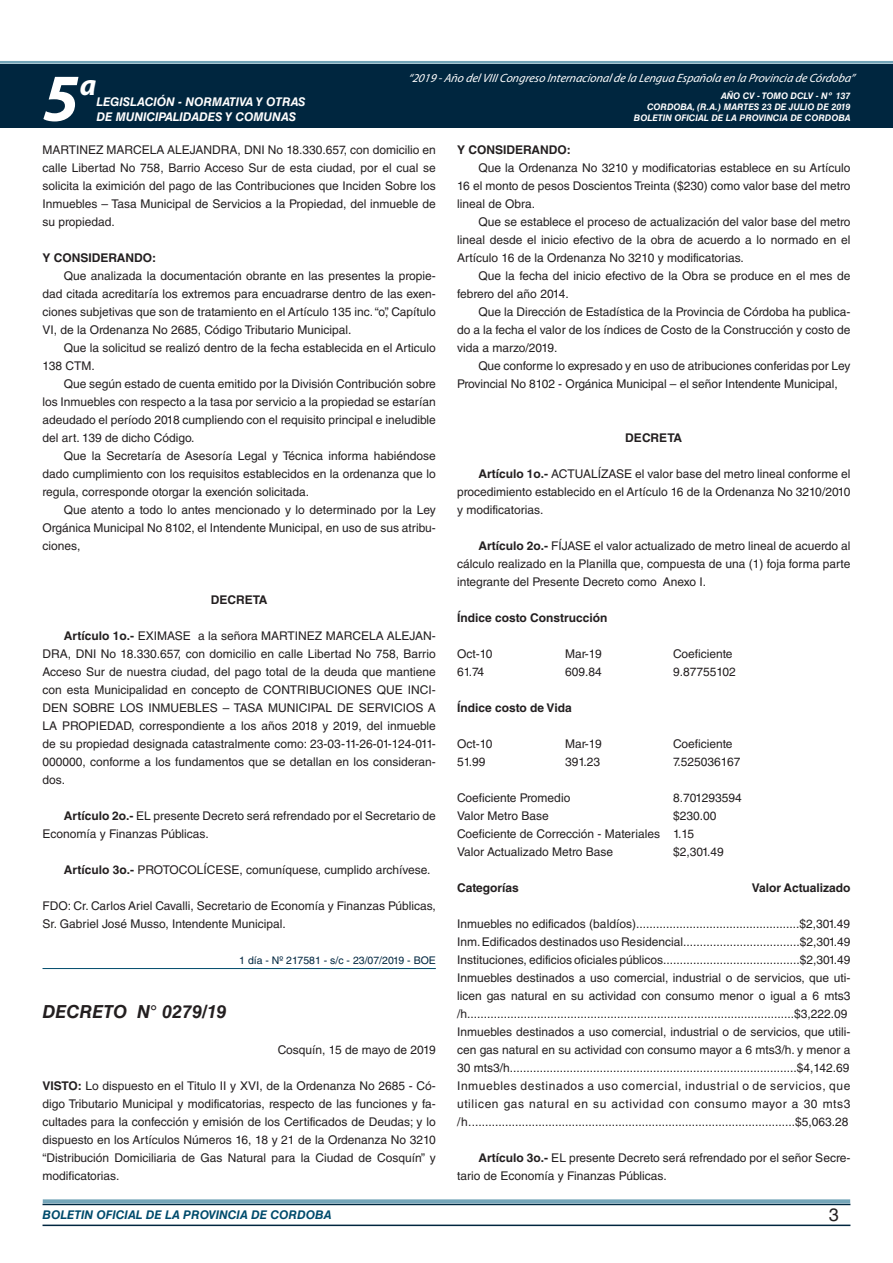
<style>
.page{position:relative;width:893px;height:1263px;background:#fff}
.page>*{position:absolute;margin:0;border:0;box-sizing:border-box;transform-origin:0 0}
.t1{font:italic 700 67.5px "Myriad Pro";color:#fff}
.t2{font:italic 700 30px "Myriad Pro";color:#fff}
.t3{font:italic 700 18px "Helvetica LT Std";color:#231f20}
.t4{font:18px "Helvetica LT Std";color:#231f20}
.t5{font:12px/18px "Helvetica LT Std";color:#231f20;text-align:justify}
.t6{font:700 12px "Helvetica LT Std";color:#231f20}
.t7{font:italic 12px "Myriad Pro";color:#fff}
.t8{font:italic 700 12px "Helvetica LT Std";color:#fff}
.t9{font:italic 700 12px "Helvetica LT Std";color:#004b6c}
.t10{font:10.5px "Helvetica LT Std";color:#00263f}
.t11{font:italic 700 9px/10.8px "Helvetica LT Std";color:#fff;text-align:right}
.s1{font-weight:700}
</style>
<div class="page">
<div style="left:0;top:61px;width:893px;height:6px;background:#fff;opacity:.75"></div>
<div style="left:0;top:64px;width:893px;height:64px;background:#00263f"></div>
<hr style="left:43px;top:1224px;width:807px;height:2px;background:#00263f">
<div style="left:42px;top:1198px;width:809px;height:8px;background:#fff;opacity:.75"></div>
<hr style="left:43px;top:968px;width:393px;height:1px;background:#004b6c">
<h1 class="t1" style="left:43px;top:54px;width:38px">5</h1>
<h2 class="t2" style="left:80px;top:66px;width:18px">a</h2>
<p class="t8" style="left:96px;top:95px;width:211px">LEGISLACIÓN - NORMATIVA Y OTRAS</p>
<p class="t8" style="left:96px;top:109px;width:201px">DE MUNICIPALIDADES Y COMUNAS</p>
<p class="t7" style="left:408px;top:71px;width:448px">“2019 -Año delVIIICongreso Internacionalde la Lengua Esp añola en la Provincia de Córdoba”</p>
<p class="t11" style="left:634px;top:91px;width:218px">AÑO CV - TOMO DCLV - Nº 137<br>CORDOBA, (R.A.) MARTES 23 DE JULIO DE 2019<br>BOLETIN OFICIAL DE LA PROVINCIA DE CORDOBA</p>
<p class="t5" style="left:43px;top:141px;width:395px">MARTINEZ MARCELA ALEJANDRA, DNI No 18.330.657, con domicilio en calle Libertad No 758, Barrio Acceso Sur de esta ciudad, por el cual se solicita la eximición del pago de las Contribuciones que Inciden Sobre los Inmuebles – Tasa Municipal de Servicios a la Propiedad, del inmueble de su propiedad.</p>
<p class="t6" style="left:43px;top:250px;width:115px">Y CONSIDERANDO:</p>
<p class="t5" style="left:43px;top:267px;width:395px;text-indent:21px">Que analizada la documentación obrante en las presentes la propie&shy;dad citada acreditaría los extremos para encuadrarse dentro de las exen&shy;ciones subjetivas que son de tratamiento en el Artículo 135 inc. “o”, Capítulo VI, de la Ordenanza No 2685, Código Tributario Municipal.</p>
<p class="t5" style="left:43px;top:339px;width:395px;text-indent:21px">Que la solicitud se realizó dentro de la fecha establecida en el Articulo<br>138 CTM.</p>
<p class="t5" style="left:43px;top:375px;width:395px;text-indent:21px">Que según estado de cuenta emitido por la División Contribución sobre los Inmuebles con respecto a la tasa por servicio a la propiedad se estarían adeudado el período 2018 cumpliendo con el requisito principal e ineludible del art. 139 de dicho Código.</p>
<p class="t5" style="left:43px;top:447px;width:395px;text-indent:21px">Que la Secretaría de Asesoría Legal y Técnica informa habiéndose dado cumplimiento con los requisitos establecidos en la ordenanza que lo regula, corresponde otorgar la exención solicitada.</p>
<p class="t5" style="left:43px;top:501px;width:395px;text-indent:21px">Que atento a todo lo antes mencionado y lo determinado por la Ley Orgánica Municipal No 8102, el Intendente Municipal, en uso de sus atribu&shy;ciones,</p>
<p class="t6" style="left:211px;top:592px;width:58px">DECRETA</p>
<p class="t5" style="left:43px;top:627px;width:395px;text-indent:21px"><span class="s1">Artículo 1o.-</span> EXIMASE a la señora MARTINEZ MARCELA ALEJAN-DRA, DNI No 18.330.657, con domicilio en calle Libertad No 758, Barrio Acceso Sur de nuestra ciudad, del pago total de la deuda que mantiene con esta Municipalidad en concepto de CONTRIBUCIONES QUE INCI-DEN SOBRE LOS INMUEBLES – TASA MUNICIPAL DE SERVICIOS A LA PROPIEDAD, correspondiente a los años 2018 y 2019, del inmueble de su propiedad designada catastralmente como: 23-03-11-26-01-124-011- 000000, conforme a los fundamentos que se detallan en los consideran&shy;dos.</p>
<p class="t5" style="left:43px;top:807px;width:395px;text-indent:21px"><span class="s1">Artículo 2o.-</span> EL presente Decreto será refrendado por el Secretario de<br>Economía y Finanzas Públicas.</p>
<p class="t5" style="left:64px;top:861px;width:368px"><span class="s1">Artículo 3o.-</span> PROTOCOLÍCESE, comuníquese, cumplido archívese.</p>
<p class="t5" style="left:43px;top:897px;width:395px">FDO: Cr. Carlos Ariel Cavalli, Secretario de Economía y Finanzas Públicas,<br>Sr. Gabriel José Musso, Intendente Municipal.</p>
<p class="t10" style="left:239px;top:954px;width:198px">1 día - Nº 217581 - s/c - 23/07/2019 - BOE</p>
<h3 class="t3" style="left:43px;top:1000px;width:185px">DECRETO N° 0279/19</h3>
<p class="t5" style="left:278px;top:1041px;width:160px">Cosquín, 15 de mayo de 2019</p>
<p class="t5" style="left:43px;top:1077px;width:395px"><span class="s1">VISTO:</span> Lo dispuesto en el Titulo II y XVI, de la Ordenanza No 2685 - Có&shy;digo Tributario Municipal y modificatorias, respecto de las funciones y fa&shy;cultades para la confección y emisión de los Certificados de Deudas; y lo dispuesto en los Artículos Números 16, 18 y 21 de la Ordenanza No 3210 “Distribución Domiciliaria de Gas Natural para la Ciudad de Cosquín” y modificatorias.</p>
<p class="t6" style="left:457px;top:142px;width:115px">Y CONSIDERANDO:</p>
<p class="t5" style="left:457px;top:159px;width:395px;text-indent:21px">Que la Ordenanza No 3210 y modificatorias establece en su Artículo 16 el monto de pesos Doscientos Treinta ($230) como valor base del metro lineal de Obra.</p>
<p class="t5" style="left:457px;top:213px;width:395px;text-indent:21px">Que se establece el proceso de actualización del valor base del metro lineal desde el inicio efectivo de la obra de acuerdo a lo normado en el Artículo 16 de la Ordenanza No 3210 y modificatorias.</p>
<p class="t5" style="left:457px;top:267px;width:395px;text-indent:21px">Que la fecha del inicio efectivo de la Obra se produce en el mes de febrero del año 2014.</p>
<p class="t5" style="left:457px;top:303px;width:395px;text-indent:21px">Que la Dirección de Estadística de la Provincia de Córdoba ha publica&shy;do a la fecha el valor de los índices de Costo de la Construcción y costo de vida a marzo/2019.</p>
<p class="t5" style="left:457px;top:357px;width:395px;text-indent:21px">Que conforme lo expresado y en uso de atribuciones conferidas por Ley<br>Provincial No 8102 - Orgánica Municipal – el señor Intendente Municipal,</p>
<p class="t6" style="left:625px;top:430px;width:58px">DECRETA</p>
<p class="t5" style="left:457px;top:465px;width:395px;text-indent:21px"><span class="s1">Artículo 1o.-</span> ACTUALÍZASE el valor base del metro lineal conforme el procedimiento establecido en el Artículo 16 de la Ordenanza No 3210/2010 y modificatorias.</p>
<p class="t5" style="left:457px;top:537px;width:395px;text-indent:21px"><span class="s1">Artículo 2o.-</span> FÍJASE el valor actualizado de metro lineal de acuerdo al cálculo realizado en la Planilla que, compuesta de una (1) foja forma parte integrante del Presente Decreto como Anexo I.</p>
<p class="t6" style="left:457px;top:610px;width:152px">Índice costo Construcción</p>
<p class="t5" style="left:457px;top:645px;width:37px">Oct-10</p>
<p class="t5" style="left:565px;top:645px;width:38px">Mar-19</p>
<p class="t5" style="left:673px;top:645px;width:61px">Coeficiente</p>
<p class="t5" style="left:457px;top:663px;width:29px">61.74</p>
<p class="t5" style="left:565px;top:663px;width:38px">609.84</p>
<p class="t5" style="left:673px;top:663px;width:64px">9.87755102</p>
<p class="t6" style="left:457px;top:700px;width:116px">Índice costo de Vida</p>
<p class="t5" style="left:457px;top:735px;width:37px">Oct-10</p>
<p class="t5" style="left:565px;top:735px;width:38px">Mar-19</p>
<p class="t5" style="left:673px;top:735px;width:61px">Coeficiente</p>
<p class="t5" style="left:457px;top:753px;width:30px">51.99</p>
<p class="t5" style="left:565px;top:753px;width:36px">391.23</p>
<p class="t5" style="left:673px;top:753px;width:69px">7.525036167</p>
<p class="t5" style="left:457px;top:789px;width:115px">Coeficiente Promedio</p>
<p class="t5" style="left:673px;top:789px;width:70px">8.701293594</p>
<p class="t5" style="left:457px;top:807px;width:93px">Valor Metro Base</p>
<p class="t5" style="left:457px;top:807px;width:261px;text-align:left;text-indent:216px">$230.00<br>Coeficiente de Corrección - Materiales 1.15<br>Valor Actualizado Metro Base</p>
<p class="t5" style="left:673px;top:843px;width:52px">$2,301.49</p>
<p class="t6" style="left:457px;top:880px;width:63px">Categorías</p>
<p class="t6" style="left:752px;top:880px;width:100px">Valor Actualizado</p>
<p class="t5" style="left:457px;top:915px;width:395px;text-align:left">Inmuebles no edificados (baldíos).................................................$2,301.49<br>Inm. Edificados destinados uso Residencial...................................$2,301.49<br>Instituciones, edificios oficiales públicos.........................................$2,301.49<br>Inmuebles destinados a uso comercial, industrial o de servicios, que uti&shy;licen gas natural en su actividad con consumo menor o igual a 6 mts3 /h..................................................................................................$3,222.09<br>Inmuebles destinados a uso comercial, industrial o de servicios, que utili&shy;cen gas natural en su actividad con consumo mayor a 6 mts3/h. y menor a 30 mts3/h......................................................................................$4,142.69<br>Inmuebles destinados a uso comercial, industrial o de servicios, que utilicen gas natural en su actividad con consumo mayor a 30 mts3 /h..................................................................................................$5,063.28</p>
<p class="t5" style="left:457px;top:1149px;width:395px;text-indent:21px"><span class="s1">Artículo 3o.-</span> EL presente Decreto será refrendado por el señor Secre&shy;tario de Economía y Finanzas Públicas.</p>
<p class="t9" style="left:43px;top:1208px;width:290px">BOLETIN OFICIAL DE LA PROVINCIA DE CORDOBA</p>
<h3 class="t4" style="left:829px;top:1204px;width:12px">3</h3>
</div>
